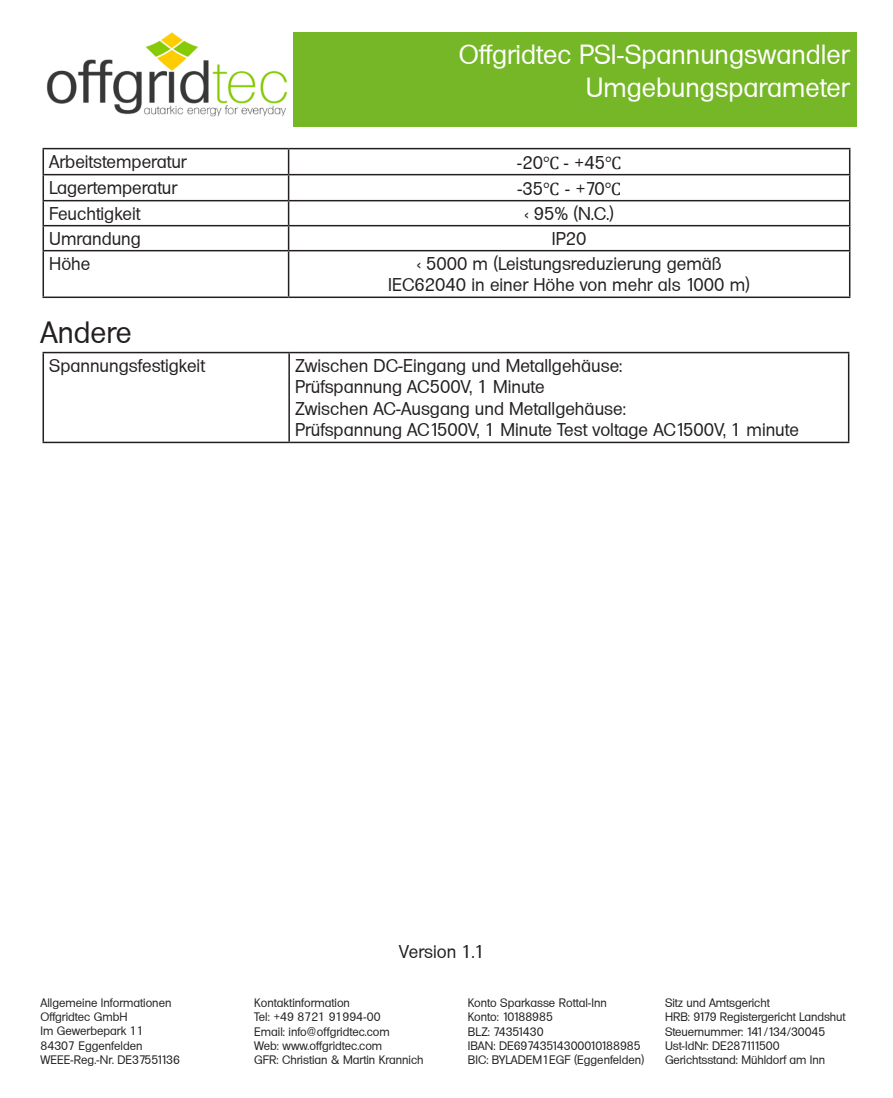
<style>
.page{position:relative;width:893px;height:1098px;background:#fff}
.page>*{position:absolute;margin:0;border:0;box-sizing:border-box;transform-origin:0 0}
.t1{font:30px "Adam Becker";color:#231f20}
.t2{font:27px/32.4px "Adam Becker";color:#fff;text-align:right}
.t3{font:18px/21.6px "Adam Becker";color:#231f20;text-align:center}
.t4{font:18px "Adam Becker";color:#221e1f}
.t5{font:12px/14.4px "Adam Becker";color:#231f20}
.s1{font-family:"Cambria Math"}
</style>
<div class="page">
<hr style="left:43px;top:148px;width:246px;height:1px;background:#231f20">
<hr style="left:289px;top:148px;width:561px;height:1px;background:#231f20">
<hr style="left:43px;top:174px;width:246px;height:1px;background:#231f20">
<hr style="left:289px;top:174px;width:561px;height:1px;background:#231f20">
<hr style="left:43px;top:200px;width:246px;height:1px;background:#231f20">
<hr style="left:289px;top:200px;width:561px;height:1px;background:#231f20">
<hr style="left:43px;top:225px;width:246px;height:1px;background:#231f20">
<svg style="left:43px;top:149px;width:1px;height:101px"></svg>
<hr style="left:289px;top:225px;width:561px;height:1px;background:#231f20">
<svg style="left:288px;top:149px;width:1px;height:101px"></svg>
<svg style="left:849px;top:149px;width:1px;height:101px"></svg>
<hr style="left:43px;top:250px;width:246px;height:1px;background:#231f20">
<hr style="left:43px;top:251px;width:1px;height:45px;background:#231f20">
<hr style="left:289px;top:250px;width:561px;height:1px;background:#231f20">
<hr style="left:288px;top:251px;width:1px;height:45px;background:#231f20">
<hr style="left:849px;top:251px;width:1px;height:45px;background:#231f20">
<hr style="left:43px;top:296px;width:246px;height:2px;background:#231f20">
<hr style="left:289px;top:296px;width:561px;height:2px;background:#231f20">
<hr style="left:43px;top:352px;width:246px;height:1px;background:#231f20">
<hr style="left:43px;top:353px;width:1px;height:88px;background:#231f20">
<hr style="left:289px;top:352px;width:560px;height:1px;background:#231f20">
<hr style="left:288px;top:353px;width:2px;height:88px;background:#231f20">
<hr style="left:848px;top:353px;width:1px;height:88px;background:#231f20">
<hr style="left:43px;top:441px;width:246px;height:2px;background:#231f20">
<hr style="left:289px;top:441px;width:560px;height:2px;background:#231f20">
<div style="left:292px;top:32px;width:565px;height:95px;background:#75b726"></div>
<img style="left:46px;top:32px;width:242px;height:85px">
<h2 class="t2" style="left:459px;top:38px;width:392px">Offgridtec PSI-Spannungswandler<br>Umgebungsparameter</h2>
<h3 class="t3" style="left:49px;top:150px;width:139px">Arbeitstemperatur</h3>
<h3 class="t3" style="left:517px;top:151px;width:106px">-20<span class="s1">℃</span> - +45<span class="s1">℃</span></h3>
<h3 class="t3" style="left:49px;top:176px;width:129px">Lagertemperatur</h3>
<h3 class="t3" style="left:517px;top:177px;width:106px">-35<span class="s1">℃</span> - +70<span class="s1">℃</span></h3>
<h3 class="t3" style="left:49px;top:202px;width:93px">Feuchtigkeit</h3>
<h3 class="t3" style="left:524px;top:202px;width:91px">&lt; 95% (N.C.)</h3>
<h3 class="t3" style="left:49px;top:227px;width:93px">Umrandung</h3>
<h3 class="t3" style="left:552px;top:227px;width:36px">IP20</h3>
<h3 class="t3" style="left:49px;top:252px;width:43px">Höhe</h3>
<h3 class="t3" style="left:388px;top:252px;width:363px">&lt; 5000 m (Leistungsreduzierung gemäß<br>IEC62040 in einer Höhe von mehr als 1000 m)</h3>
<h1 class="t1" style="left:41px;top:315px;width:92px">Andere</h1>
<h3 class="t3" style="left:49px;top:354px;width:157px">Spannungsfestigkeit</h3>
<h3 class="t3" style="left:295px;top:354px;width:505px;text-align:left">Zwischen DC-Eingang und Metallgehäuse:<br>Prüfspannung AC500V, 1 Minute<br>Zwischen AC-Ausgang und Metallgehäuse:<br>Prüfspannung AC1500V, 1 Minute Test voltage AC1500V, 1 minute</h3>
<h3 class="t4" style="left:399px;top:940px;width:87px">Version 1.1</h3>
<p class="t5" style="left:41px;top:994px;width:141px">Allgemeine Informationen<br>Offgridtec GmbH<br>Im Gewerbepark 11<br>84307 Eggenfelden<br>WEEE-Reg.-Nr. DE37551136</p>
<p class="t5" style="left:254px;top:994px;width:171px">Kontaktinformation<br>Tel: +49 8721 91994-00<br>Email: info@offgridtec.com<br>Web: www.offgridtec.com<br>GFR: Christian &amp; Martin Krannich</p>
<p class="t5" style="left:468px;top:994px;width:178px">Konto Sparkasse Rottal-Inn<br>Konto: 10188985<br>BLZ: 74351430<br>IBAN: DE69743514300010188985<br>BIC: BYLADEM1EGF (Eggenfelden)</p>
<p class="t5" style="left:665px;top:994px;width:182px">Sitz und Amtsgericht<br>HRB: 9179 Registergericht Landshut<br>Steuernummer: 141/134/30045<br>Ust-IdNr: DE287111500<br>Gerichtsstand: Mühldorf am Inn</p>
</div>
